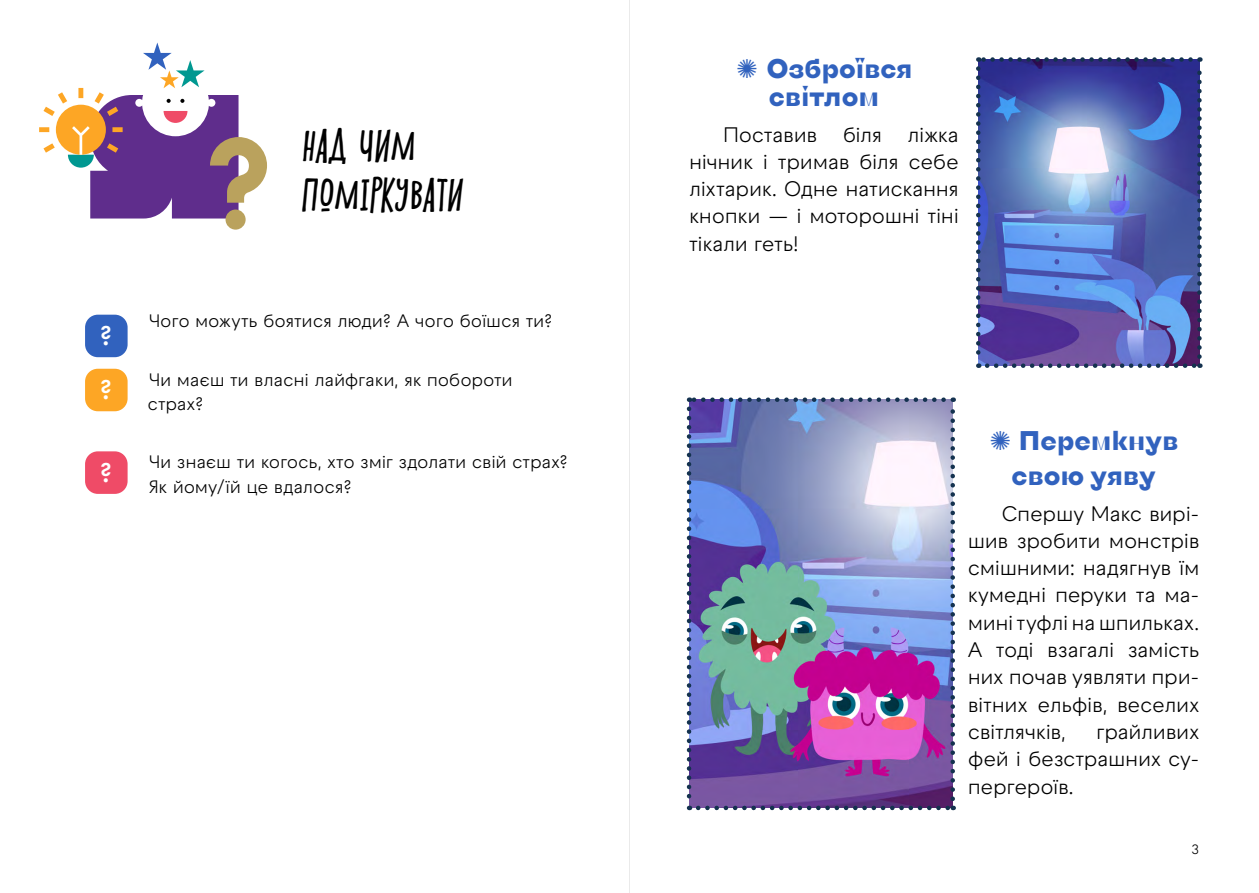
<style>
.page{position:relative;width:1259px;height:893px;background:#fff}
.page>*{position:absolute;margin:0;border:0;box-sizing:border-box;transform-origin:0 0}
.t1{font:italic 39px/48.8px "Shnobel";letter-spacing:-.025em;color:#000}
.t2{font:27px/27.3px "Kyiv Type Sans";letter-spacing:-.005em;color:#3162be;text-align:center}
.t3{font:600 27px/54px "Raptor V3 Premium";color:#fff}
.t4{font:21px/27.3px "Raptor V3 Premium";letter-spacing:-.02em;color:#000;text-align:justify}
.t5{font:18px/24.3px "Raptor V3 Premium";letter-spacing:-.015em;color:#000}
.t6{font:13.5px "Raptor V3 Premium";color:#000}
.s1{font-family:"Raptor V3 Premium"}
</style>
<div class="page">
<div style="left:85px;top:315px;width:43px;height:42px;background:#3162be;border-radius:13px"></div>
<div style="left:85px;top:369px;width:43px;height:42px;background:#fda625;border-radius:13px"></div>
<div style="left:85px;top:451px;width:43px;height:43px;background:#ef4b67;border-radius:13px"></div>
<svg style="left:39px;top:43px;width:228px;height:187px"></svg>
<img style="left:978px;top:60px;width:221px;height:306px">
<svg style="left:976px;top:69px;width:4px;height:299px"></svg>
<svg style="left:987px;top:363px;width:213px;height:5px"></svg>
<svg style="left:1197px;top:57px;width:4px;height:300px"></svg>
<svg style="left:978px;top:57px;width:212px;height:5px"></svg>
<img style="left:689px;top:400px;width:263px;height:408px">
<svg style="left:687px;top:409px;width:4px;height:401px"></svg>
<svg style="left:698px;top:806px;width:255px;height:4px"></svg>
<svg style="left:950px;top:397px;width:5px;height:402px"></svg>
<svg style="left:689px;top:397px;width:254px;height:5px"></svg>
<hr style="left:629px;top:0;width:1px;height:893px;background:#000">
<h1 class="t1" style="left:302px;top:121px;width:163px">НАД ЧИМ<br>ПОМІРКУВАТИ</h1>
<p class="t3" style="left:100px;top:308px;width:14px">? ?</p>
<p class="t3" style="left:100px;top:444px;width:14px">?</p>
<p class="t5" style="left:149px;top:309px;width:405px">Чого можуть боятися люди? А чого боїшся ти?</p>
<p class="t5" style="left:147px;top:367px;width:367px">Чи маєш ти власні лайфгаки, як побороти страх?</p>
<p class="t5" style="left:149px;top:450px;width:421px">Чи знаєш ти когось, хто зміг здолати свій страх?<br>Як йому/їй це вдалося?</p>
<p class="t2" style="left:735px;top:54px;width:179px"><span class="s1">✺</span> Озброївся світлом</p>
<p class="t4" style="left:689px;top:121px;width:271px;text-indent:34px">Поставив біля ліжка нічник і тримав біля себе ліхтарик. Одне натискання кнопки — і моторошні тіні тікали геть!</p>
<p class="t2" style="left:989px;top:422px;width:191px;line-height:35.1px"><span class="s1">✺</span> Перемкнув свою уяву</p>
<p class="t4" style="left:967px;top:500px;width:233px;text-indent:34px">Спершу Макс вирі&shy;шив зробити монстрів смішними: надягнув їм кумедні перуки та ма&shy;мині туфлі на шпильках.<br>А тоді взагалі замість них почав уявляти при&shy;вітних ельфів, веселих світлячків,</p>
<p class="t4" style="left:967px;top:718px;width:233px;text-indent:128px">грайливих фей і безстрашних су&shy;пергероїв.</p>
<p class="t6" style="left:1191px;top:839px;width:9px">3</p>
</div>
